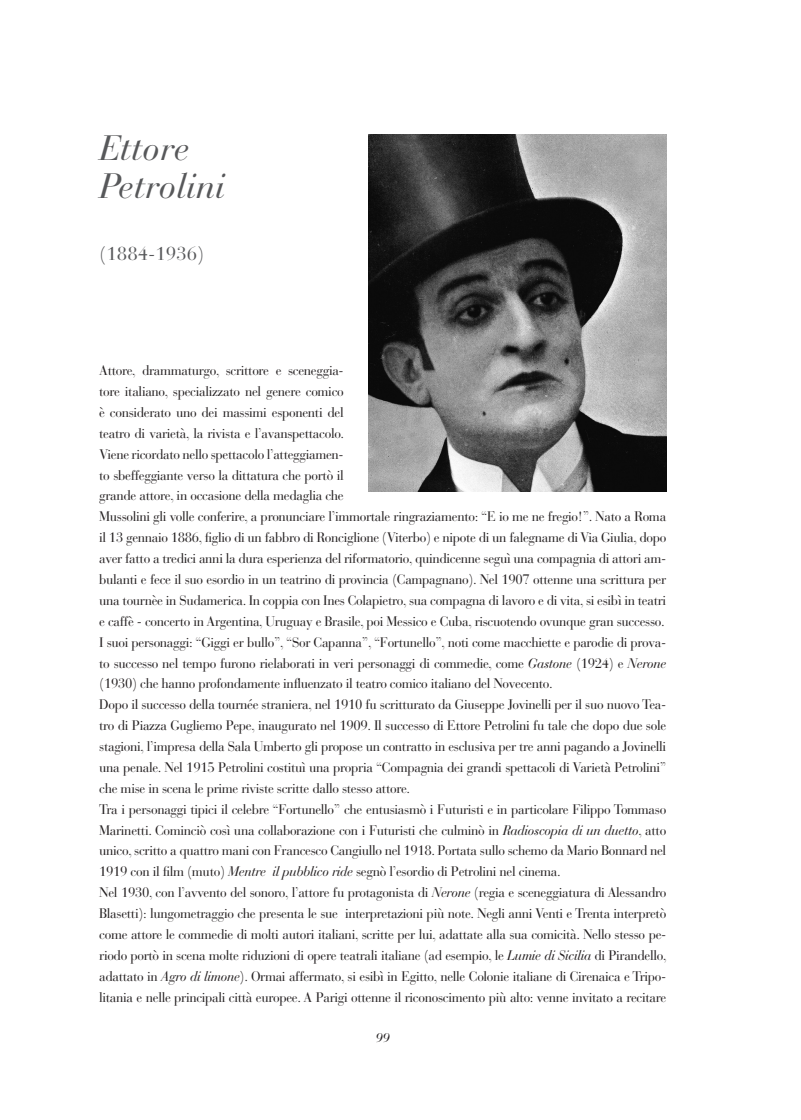
<style>
.page{position:relative;width:801px;height:1120px;background:#fff}
.page>*{position:absolute;margin:0;border:0;box-sizing:border-box;transform-origin:0 0}
.Nome{font:italic 35px "Bauer Bodoni Std";color:#57585a}
.Nome-2{font:18.75px "Bauer Bodoni Std";color:#57585a}
.Testo_base{font:13.75px/20.9px "Bauer Bodoni Std";letter-spacing:-.025em;color:#231f20;text-align:justify;scale:.96 1}
.t1{font:italic 12.5px "Bauer Bodoni Std";color:#231f20}
.s1{font-style:italic}
</style>
<div class="page">
<img style="left:369px;top:135px;width:297px;height:357px">
<p class="Nome" style="left:99px;top:127px;width:92px">Ettore</p>
<p class="Nome" style="left:99px;top:165px;width:127px">Petrolini</p>
<p class="Nome-2" style="left:99px;top:243px;width:107px">(1884-1936)</p>
<p class="Testo_base" style="left:99px;top:360px;width:592px;text-align:left">Attore, drammaturgo, scrittore e sceneggia-<br>tore italiano, specializzato nel genere comico<br>è considerato uno dei massimi esponenti del<br>teatro di varietà, la rivista e l’avanspettacolo.<br>Viene ricordato nello spettacolo l’atteggiamen-<br>to sbeffeggiante verso la dittatura che portò il<br>grande attore, in occasione della medaglia che<br>Mussolini gli volle conferire, a pronunciare l’immortale ringraziamento: “E io me ne fregio!”. Nato a Roma il 13 gennaio 1886, figlio di un fabbro di Ronciglione (Viterbo) e nipote di un falegname di Via Giulia, dopo aver fatto a tredici anni la dura esperienza del riformatorio, quindicenne seguì una compagnia di attori am&shy;bulanti e fece il suo esordio in un teatrino di provincia (Campagnano). Nel 1907 ottenne una scrittura per una tournèe in Sudamerica. In coppia con Ines Colapietro, sua compagna di lavoro e di vita, si esibì in teatri e caffè - concerto in Argentina, Uruguay e Brasile, poi Messico e Cuba, riscuotendo ovunque gran successo.</p>
<p class="Testo_base" style="left:99px;top:631px;width:592px">I suoi personaggi: “Giggi er bullo”, “Sor Capanna”, “Fortunello”, noti come macchiette e parodie di prova&shy;to successo nel tempo furono rielaborati in veri personaggi di commedie, come <span class="s1">Gastone</span> (1924) e <span class="s1">Nerone </span>(1930) che hanno profondamente influenzato il teatro comico italiano del Novecento.</p>
<p class="Testo_base" style="left:99px;top:694px;width:592px">Dopo il successo della tournée straniera, nel 1910 fu scritturato da Giuseppe Jovinelli per il suo nuovo Tea&shy;tro di Piazza Gugliemo Pepe, inaugurato nel 1909. Il successo di Ettore Petrolini fu tale che dopo due sole stagioni, l’impresa della Sala Umberto gli propose un contratto in esclusiva per tre anni pagando a Jovinelli una penale. Nel 1915 Petrolini costituì una propria “Compagnia dei grandi spettacoli di Varietà Petrolini” che mise in scena le prime riviste scritte dallo stesso attore.</p>
<p class="Testo_base" style="left:99px;top:798px;width:592px">Tra i personaggi tipici il celebre “Fortunello” che entusiasmò i Futuristi e in particolare Filippo Tommaso Marinetti. Cominciò così una collaborazione con i Futuristi che culminò in <span class="s1">Radioscopia di un duetto</span>, atto unico, scritto a quattro mani con Francesco Cangiullo nel 1918. Portata sullo schemo da Mario Bonnard nel 1919 con il film (muto) <span class="s1">Mentre il pubblico ride</span> segnò l’esordio di Petrolini nel cinema.</p>
<p class="Testo_base" style="left:99px;top:882px;width:593px">Nel 1930, con l’avvento del sonoro, l’attore fu protagonista di <span class="s1">Nerone</span> (regia e sceneggiatura di Alessandro Blasetti): lungometraggio che presenta le sue interpretazioni più note. Negli anni Venti e Trenta interpretò come attore le commedie di molti autori italiani, scritte per lui, adattate alla sua comicità. Nello stesso pe&shy;riodo portò in scena molte riduzioni di opere teatrali italiane (ad esempio, le <span class="s1">Lumie di Sicilia</span> di Pirandello, adattato in <span class="s1">Agro di limone</span>). Ormai affermato, si esibì in Egitto, nelle Colonie italiane di Cirenaica e Tripo&shy;litania e nelle principali città europee. A Parigi ottenne il riconoscimento più alto: venne invitato a recitare</p>
<p class="t1" style="left:376px;top:1030px;width:15px">99</p>
</div>
